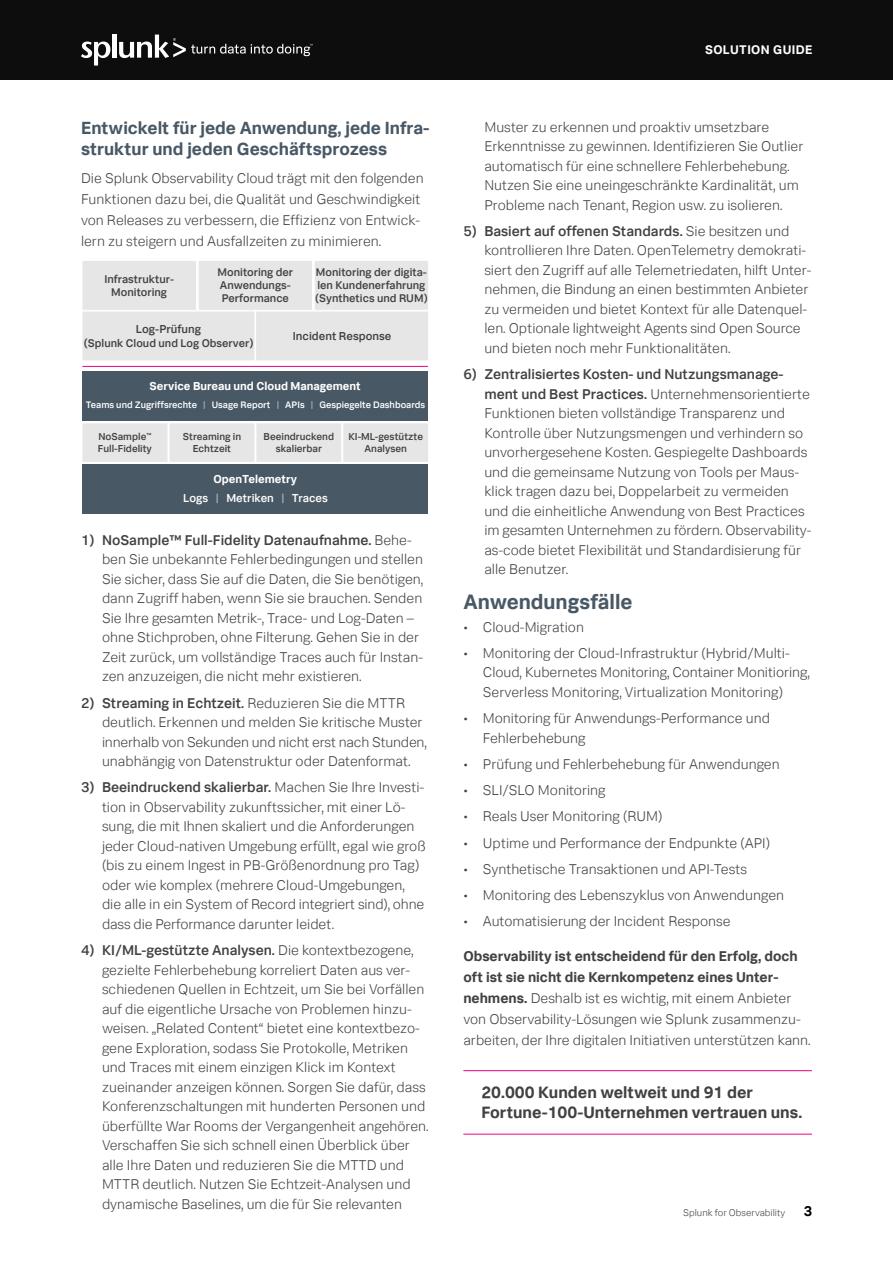
<style>
.page{position:relative;width:893px;height:1263px;background:#fff}
.page>*{position:absolute;margin:0;border:0;box-sizing:border-box;transform-origin:0 0}
.Subheads{font:700 21px "Splunk Data Sans";color:#485865}
.Body_Text{font:700 17.7px/21px "Splunk Data Sans";color:#485865}
.Pink_subhead{font:700 16.5px/19.5px "Splunk Data Sans";color:#414042}
.Body_Text-2{font:300 14.25px/19.5px "Splunk Data Sans";color:#414042}
.t1{font:700 14.25px "Splunk Data Sans";color:#000}
.t2{font:700 12.6px "Splunk Data Sans";letter-spacing:.03em;color:#fff}
.t3{font:700 11.55px "Splunk Data Sans";color:#fff}
.t4{font:500 11.55px "Splunk Data Sans";color:#414042}
.t5{font:500 11.55px "Splunk Data Sans";color:#fff}
.t6{font:500 11.25px/13px "Splunk Data Sans";color:#414042}
.t7{font:500 10.2px/11.6px "Splunk Data Sans";color:#414042;text-align:center}
.t8{font:300 9.75px "Splunk Data Sans";color:#414042}
.t9{font:500 9.45px "Splunk Data Sans";color:#fff}
.s1{font-size:11.55px}
.s2{color:#a1abb2}
.s3{font-weight:500}
.s4{font-weight:700}
</style>
<div class="page">
<div style="left:0;top:0;width:893px;height:80px;background:#0d0d0d"></div>
<svg style="left:81px;top:42px;width:29px;height:24px"></svg>
<hr style="left:112px;top:35px;width:4px;height:23px;background:#fff">
<svg style="left:119px;top:35px;width:194px;height:23px"></svg>
<div style="left:82px;top:423px;width:86px;height:40px;background:#e7e6e7"></div>
<div style="left:81px;top:422px;width:88px;height:41px;border:1px solid #fff"></div>
<div style="left:82px;top:260px;width:115px;height:51px;background:#e7e6e7"></div>
<div style="left:81px;top:259px;width:116px;height:52px;border:1px solid #fff"></div>
<div style="left:198px;top:260px;width:115px;height:51px;background:#e7e6e7"></div>
<div style="left:197px;top:259px;width:117px;height:52px;border:1px solid #fff"></div>
<div style="left:314px;top:260px;width:115px;height:51px;background:#e7e6e7"></div>
<div style="left:313px;top:259px;width:117px;height:52px;border:1px solid #fff"></div>
<div style="left:82px;top:311px;width:173px;height:50px;background:#e7e6e7"></div>
<div style="left:81px;top:310px;width:175px;height:52px;border:1px solid #fff"></div>
<div style="left:255px;top:311px;width:174px;height:50px;background:#e7e6e7"></div>
<div style="left:255px;top:310px;width:175px;height:52px;border:1px solid #fff"></div>
<div style="left:169px;top:423px;width:86px;height:40px;background:#e7e6e7"></div>
<div style="left:168px;top:422px;width:88px;height:41px;border:1px solid #fff"></div>
<div style="left:256px;top:423px;width:86px;height:40px;background:#e7e6e7"></div>
<div style="left:255px;top:422px;width:88px;height:41px;border:1px solid #fff"></div>
<div style="left:343px;top:423px;width:86px;height:40px;background:#e7e6e7"></div>
<div style="left:342px;top:422px;width:88px;height:41px;border:1px solid #fff"></div>
<div style="left:82px;top:464px;width:346px;height:50px;background:#485865"></div>
<hr style="left:82px;top:366px;width:346px;height:1px;background:#ed0181">
<div style="left:82px;top:371px;width:346px;height:50px;background:#485865"></div>
<hr style="left:463px;top:1070px;width:349px;height:1px;background:#ed0181">
<hr style="left:463px;top:1134px;width:349px;height:1px;background:#ed0181">
<p class="Body_Text" style="left:81px;top:117px;width:350px">Entwickelt für jede Anwendung, jede Infra&shy;struktur und jeden Geschäftsprozess</p>
<p class="Body_Text-2" style="left:81px;top:167px;width:344px;line-height:21px">Die Splunk Observability Cloud trägt mit den folgenden Funktionen dazu bei, die Qualität und Geschwindigkeit von Releases zu verbessern, die Effizienz von Entwick&shy;lern zu steigern und Ausfallzeiten zu minimieren.</p>
<p class="t6" style="left:104px;top:272px;width:71px;text-align:center">Infrastruktur-<br>Monitoring</p>
<p class="t6" style="left:218px;top:266px;width:77px">Monitoring der<br>Anwendungs-<br>Performance</p>
<p class="t6" style="left:316px;top:266px;width:112px">Monitoring der digita&shy;len Kundenerfahrung</p>
<p class="t6" style="left:315px;top:292px;width:114px">(Synthetics und RUM)</p>
<p class="t4" style="left:136px;top:322px;width:67px">Log-Prüfung</p>
<p class="t6" style="left:84px;top:337px;width:171px"><span class="s1">(</span>Splunk Cloud und Log Observer<span class="s1">)</span></p>
<p class="t4" style="left:293px;top:329px;width:100px">Incident Response</p>
<p class="t3" style="left:150px;top:379px;width:213px">Service Bureau und Cloud Management</p>
<p class="t9" style="left:86px;top:399px;width:341px">Teams und Zugriffsrechte <span class="s2">|</span> Usage Report <span class="s2">|</span> APIs <span class="s2">|</span> Gespiegelte Dashboards</p>
<p class="t7" style="left:98px;top:431px;width:55px;text-align:left">NoSample<sup>™<br></sup>Full-Fidelity</p>
<p class="t7" style="left:183px;top:431px;width:60px">Streaming in<br>Echtzeit</p>
<p class="t7" style="left:264px;top:431px;width:72px">Beeindruckend skalierbar</p>
<p class="t7" style="left:348px;top:431px;width:76px">KI-ML-gestützte<br>Analysen</p>
<p class="t3" style="left:213px;top:472px;width:85px">OpenTelemetry</p>
<p class="t5" style="left:183px;top:491px;width:146px">Logs <span class="s2">|</span> Metriken <span class="s2">|</span> Traces</p>
<p class="Body_Text-2" style="left:102px;top:530px;width:323px;text-indent:-21px"><span class="s3">1) NoSample™ Full-Fidelity Datenaufnahme.</span> Behe&shy;ben Sie unbekannte Fehlerbedingungen und stellen Sie sicher, dass Sie auf die Daten, die Sie benötigen, dann Zugriff haben, wenn Sie sie brauchen. Senden Sie Ihre gesamten Metrik-, Trace- und Log-Daten – ohne Stichproben, ohne Filterung. Gehen Sie in der Zeit zurück, um vollständige Traces auch für Instan&shy;zen anzuzeigen, die nicht mehr existieren.</p>
<p class="Body_Text-2" style="left:102px;top:693px;width:326px;text-indent:-21px"><span class="s3">2) Streaming in Echtzeit.</span> Reduzieren Sie die MTTR deutlich. Erkennen und melden Sie kritische Muster innerhalb von Sekunden und nicht erst nach Stunden, unabhängig von Datenstruktur oder Datenformat.</p>
<p class="Body_Text-2" style="left:102px;top:777px;width:325px;text-indent:-21px"><span class="s3">3) Beeindruckend skalierbar.</span> Machen Sie Ihre Investi&shy;tion in Observability zukunftssicher, mit einer Lö&shy;sung, die mit Ihnen skaliert und die Anforderungen jeder Cloud-nativen Umgebung erfüllt, egal wie groß (bis zu einem Ingest in PB-Größenordnung pro Tag) oder wie komplex (mehrere Cloud-Umgebungen, die alle in ein System of Record integriert sind), ohne dass die Performance darunter leidet.</p>
<p class="Body_Text-2" style="left:102px;top:940px;width:328px;text-indent:-21px"><span class="s3">4) KI/ML-gestützte Analysen.</span> Die kontextbezogene, gezielte Fehlerbehebung korreliert Daten aus ver&shy;schiedenen Quellen in Echtzeit, um Sie bei Vorfällen auf die eigentliche Ursache von Problemen hinzu&shy;weisen. „Related Content“ bietet eine kontextbezo&shy;gene Exploration, sodass Sie Protokolle, Metriken und Traces mit einem einzigen Klick im Kontext zueinander anzeigen können. Sorgen Sie dafür, dass Konferenzschaltungen mit hunderten Personen und überfüllte War Rooms der Vergangenheit angehören.<br>Verschaffen Sie sich schnell einen Überblick über alle Ihre Daten und reduzieren Sie die MTTD und MTTR deutlich. Nutzen Sie Echtzeit-Analysen und dynamische Baselines, um die für Sie relevanten</p>
<p class="t2" style="left:705px;top:42px;width:109px">SOLUTION GUIDE</p>
<p class="Body_Text-2" style="left:484px;top:117px;width:321px">Muster zu erkennen und proaktiv umsetzbare Erkenntnisse zu gewinnen. Identifizieren Sie Outlier automatisch für eine schnellere Fehlerbehebung.<br>Nutzen Sie eine uneingeschränkte Kardinalität, um Probleme nach Tenant, Region usw. zu isolieren.</p>
<p class="Body_Text-2" style="left:484px;top:221px;width:329px;text-indent:-21px"><span class="s3">5) Basiert auf offenen Standards.</span> Sie besitzen und kontrollieren Ihre Daten. OpenTelemetry demokrati&shy;siert den Zugriff auf alle Telemetriedaten, hilft Unter&shy;nehmen, die Bindung an einen bestimmten Anbieter zu vermeiden und bietet Kontext für alle Datenquel&shy;len. Optionale lightweight Agents sind Open Source und bieten noch mehr Funktionalitäten.</p>
<p class="Body_Text-2" style="left:484px;top:364px;width:328px;text-indent:-21px"><span class="s3">6) Zentralisiertes Kosten- und Nutzungsmanage&shy;ment und Best Practices.</span> Unternehmensorientierte Funktionen bieten vollständige Transparenz und Kontrolle über Nutzungsmengen und verhindern so unvorhergesehene Kosten. Gespiegelte Dashboards und die gemeinsame Nutzung von Tools per Maus&shy;klick tragen dazu bei, Doppelarbeit zu vermeiden und die einheitliche Anwendung von Best Practices im gesamten Unternehmen zu fördern. Observability&shy;as-code bietet Flexibilität und Standardisierung für alle Benutzer.</p>
<p class="Subheads" style="left:463px;top:588px;width:171px">Anwendungsfälle</p>
<p class="Body_Text-2" style="left:463px;top:617px;width:122px">• Cloud-Migration</p>
<p class="Body_Text-2" style="left:483px;top:643px;width:328px;text-indent:-20px">• Monitoring der Cloud-Infrastruktur (Hybrid/Multi-<br>Cloud, Kubernetes Monitoring, Container Monitioring,<br>Serverless Monitoring, Virtualization Monitoring)</p>
<p class="Body_Text-2" style="left:483px;top:708px;width:289px;text-indent:-20px">• Monitoring für Anwendungs-Performance und<br>Fehlerbehebung</p>
<p class="Body_Text-2" style="left:463px;top:754px;width:318px">• Prüfung und Fehlerbehebung für Anwendungen</p>
<p class="Body_Text-2" style="left:463px;top:780px;width:144px">• SLI/SLO Monitoring</p>
<p class="Body_Text-2" style="left:463px;top:806px;width:200px">• Reals User Monitoring (RUM)</p>
<p class="Body_Text-2" style="left:463px;top:833px;width:308px">• Uptime und Performance der Endpunkte (API)</p>
<p class="Body_Text-2" style="left:463px;top:859px;width:285px">• Synthetische Transaktionen und API-Tests</p>
<p class="Body_Text-2" style="left:463px;top:885px;width:322px">• Monitoring des Lebenszyklus von Anwendungen</p>
<p class="Body_Text-2" style="left:463px;top:911px;width:269px">• Automatisierung der Incident Response</p>
<p class="Body_Text-2" style="left:463px;top:945px;width:349px;line-height:21px"><span class="s4">Observability ist entscheidend für den Erfolg, doch oft ist sie nicht die Kernkompetenz eines Unter&shy;nehmens.</span> Deshalb ist es wichtig, mit einem Anbieter von Observability-Lösungen wie Splunk zusammenzu&shy;arbeiten, der Ihre digitalen Initiativen unterstützen kann.</p>
<p class="Pink_subhead" style="left:481px;top:1082px;width:322px">20.000 Kunden weltweit und 91 der<br>Fortune-100-Unternehmen vertrauen uns.</p>
<p class="t8" style="left:683px;top:1206px;width:104px">Splunk for Observability</p>
<p class="t1" style="left:804px;top:1202px;width:10px">3</p>
</div>
